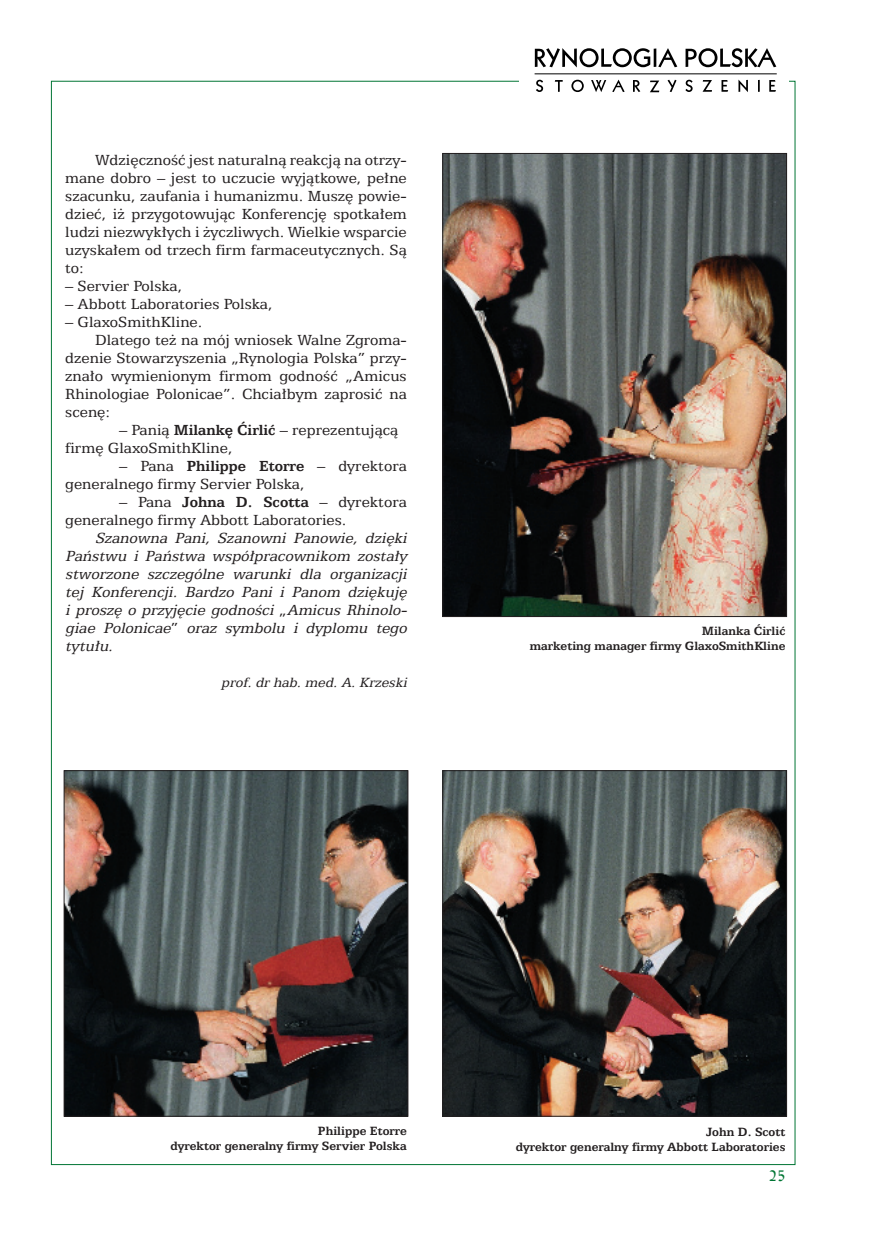
<style>
.page{position:relative;width:875px;height:1254px;background:#fff}
.page>*{position:absolute;margin:0;border:0;box-sizing:border-box;transform-origin:0 0}
.t1{font:16.5px/18px "Egyptian 505 PL";color:#231f20}
.t2{font:italic 16.5px/18px "Egyptian 505 PL";color:#231f20}
.t3{font:italic 15px "Egyptian 505 PL";color:#231f20}
.t4{font:15px "Lydian PL";color:#007534}
.t5{font:700 13.5px/15px "Egyptian 505 PL";color:#231f20;text-align:right}
.s1{font-weight:700}
.s2{font-style:normal}
</style>
<div class="page">
<img style="left:444px;top:772px;width:341px;height:343px">
<div style="left:442px;top:770px;width:345px;height:347px;border:1px solid #231f20"></div>
<img style="left:66px;top:772px;width:340px;height:343px">
<div style="left:64px;top:770px;width:344px;height:347px;border:1px solid #231f20"></div>
<img style="left:444px;top:155px;width:341px;height:460px">
<div style="left:442px;top:153px;width:345px;height:464px;border:1px solid #231f20"></div>
<svg style="left:535px;top:48px;width:115px;height:19px"></svg>
<hr style="left:653px;top:48px;width:3px;height:19px;background:#000">
<svg style="left:658px;top:48px;width:19px;height:19px"></svg>
<svg style="left:685px;top:48px;width:91px;height:19px"></svg>
<hr style="left:534px;top:74px;width:242px;height:1px;background:#000">
<svg style="left:536px;top:80px;width:7px;height:12px"></svg>
<svg style="left:554px;top:80px;width:8px;height:12px"></svg>
<svg style="left:571px;top:80px;width:12px;height:12px"></svg>
<svg style="left:591px;top:80px;width:15px;height:12px"></svg>
<svg style="left:612px;top:80px;width:12px;height:12px"></svg>
<svg style="left:633px;top:80px;width:7px;height:12px"></svg>
<svg style="left:650px;top:81px;width:9px;height:11px"></svg>
<svg style="left:667px;top:80px;width:9px;height:12px"></svg>
<svg style="left:685px;top:80px;width:7px;height:12px"></svg>
<svg style="left:702px;top:80px;width:10px;height:12px"></svg>
<svg style="left:721px;top:80px;width:7px;height:12px"></svg>
<svg style="left:738px;top:80px;width:9px;height:12px"></svg>
<svg style="left:758px;top:80px;width:1px;height:12px"></svg>
<svg style="left:769px;top:80px;width:7px;height:12px"></svg>
<p class="t1" style="left:65px;top:150px;width:343px;text-align:justify;text-indent:30px">Wdzi´cznoÊç jest naturalnà reakcjà na otrzy&shy;mane dobro – jest to uczucie wyjàtkowe, pe∏ne szacunku, zaufania i humanizmu. Musz´ powie&shy;dzieç, i˝ przygotowujàc Konferencj´ spotka∏em ludzi niezwyk∏ych i ˝yczliwych. Wielkie wsparcie uzyska∏em od trzech firm farmaceutycznych. Sà to:</p>
<p class="t1" style="left:65px;top:276px;width:118px">– Servier Polska,</p>
<p class="t1" style="left:65px;top:294px;width:209px">– Abbott Laboratories Polska,</p>
<p class="t1" style="left:65px;top:312px;width:139px">– GlaxoSmithKline.</p>
<p class="t1" style="left:95px;top:330px;width:313px">Dlatego te˝ na mój wniosek Walne Zgroma-</p>
<p class="t1" style="left:65px;top:348px;width:343px">dzenie Stowarzyszenia „Rynologia Polska” przy-</p>
<p class="t1" style="left:65px;top:366px;width:343px">zna∏o wymienionym firmom godnoÊç „Amicus</p>
<p class="t1" style="left:65px;top:384px;width:343px">Rhinologiae Polonicae”. Chcia∏bym zaprosiç na</p>
<p class="t1" style="left:65px;top:402px;width:46px">scen´:</p>
<p class="t1" style="left:65px;top:420px;width:334px;text-indent:54px">– Panià <span class="s1">Milank´ åirliç</span> – reprezentujàcà firm´ GlaxoSmithKline,</p>
<p class="t1" style="left:65px;top:456px;width:343px;text-indent:54px">– Pana <span class="s1">Philippe Etorre</span> – dyrektora generalnego firmy Servier Polska,</p>
<p class="t1" style="left:65px;top:492px;width:343px;text-indent:54px">– Pana <span class="s1">Johna D. Scotta</span> – dyrektora generalnego firmy Abbott Laboratories.</p>
<p class="t2" style="left:65px;top:528px;width:346px;text-indent:30px">Szanowna Pani, Szanowni Panowie, dzi´ki Paƒstwu i Paƒstwa wspó∏pracownikom zosta∏y stworzone szczególne warunki dla organizacji tej Konferencj i. Bardzo Pani i Panom dzi´kuj´ i prosz´ o przyj´cie godnoÊci <span class="s2">„</span> Amicus Rhinolo&shy;giae Polonicae<span class="s2">”</span> oraz symbolu i dyplomu tego tytu∏u.</p>
<p class="t3" style="left:221px;top:673px;width:190px">prof. dr hab. med. A. Krzeski</p>
<p class="t5" style="left:530px;top:623px;width:257px">Milanka åirliç<br>marketing manager firmy GlaxoSmithKline</p>
<p class="t5" style="left:170px;top:1123px;width:238px">Philippe Etorre<br>dyrektor generalny firmy Servier Polska</p>
<p class="t5" style="left:515px;top:1123px;width:271px">John D. Scott<br>dyrektor generalny firmy Abbott Laboratories</p>
<p class="t4" style="left:769px;top:1171px;width:18px">25</p>
</div>
